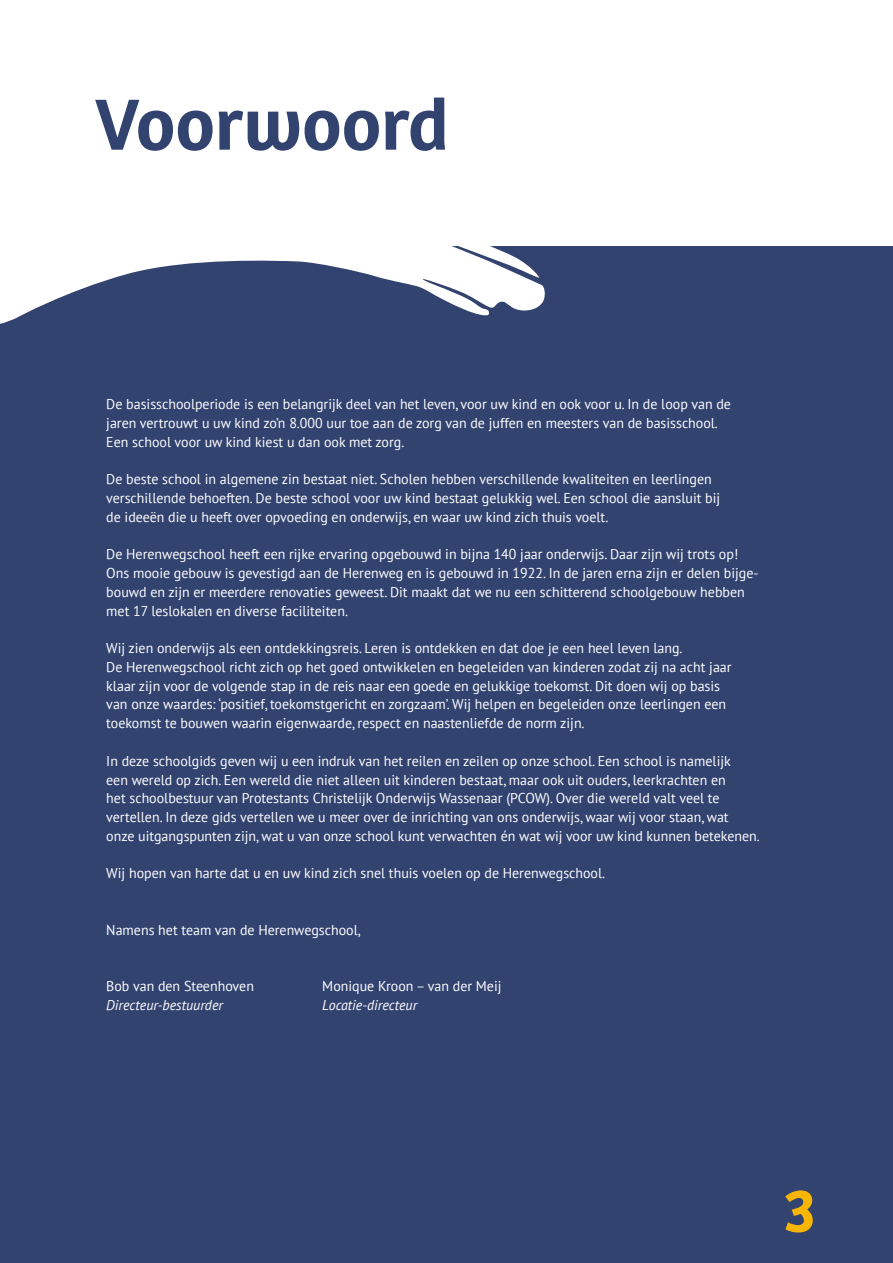
<style>
.page{position:relative;width:893px;height:1263px;background:#fff}
.page>*{position:absolute;margin:0;border:0;box-sizing:border-box;transform-origin:0 0}
.t1{font:600 75px "Bree";color:#324370}
.t2{font:600 63.15px "Bree";color:#f7b504}
.t3{font:14.25px/18.8px "PT Sans";color:#fff}
.t4{font:italic 14.25px "PT Sans";color:#fff}
</style>
<div class="page">
<div style="left:0;top:247px;width:893px;height:1016px;background:#324370"></div>
<svg style="left:0;top:246px;width:546px;height:78px"></svg>
<h1 class="t1" style="left:95px;top:67px;width:356px">Voorwoord</h1>
<p class="t3" style="left:106px;top:395px;width:626px">De basisschoolperiode is een belangrijk deel van het leven, voor uw kind en ook voor u. In de loop van de jaren vertrouwt u uw kind zo’n 8.000 uur toe aan de zorg van de juffen en meesters van de basisschool.<br>Een school voor uw kind kiest u dan ook met zorg.</p>
<p class="t3" style="left:106px;top:470px;width:615px">De beste school in algemene zin bestaat niet. Scholen hebben verschillende kwaliteiten en leerlingen verschillende behoeften. De beste school voor uw kind bestaat gelukkig wel. Een school die aansluit bij de ideeën die u heeft over opvoeding en onderwijs, en waar uw kind zich thuis voelt.</p>
<p class="t3" style="left:106px;top:545px;width:654px">De Herenwegschool heeft een rijke ervaring opgebouwd in bijna 140 jaar onderwijs. Daar zijn wij trots op!<br>Ons mooie gebouw is gevestigd aan de Herenweg en is gebouwd in 1922. In de jaren erna zijn er delen bijge&shy;bouwd en zijn er meerdere renovaties geweest. Dit maakt dat we nu een schitterend schoolgebouw hebben met 17 leslokalen en diverse faciliteiten.</p>
<p class="t3" style="left:106px;top:638px;width:627px">Wij zien onderwijs als een ontdekkingsreis. Leren is ontdekken en dat doe je een heel leven lang.<br>De Herenwegschool richt zich op het goed ontwikkelen en begeleiden van kinderen zodat zij na acht jaar klaar zijn voor de volgende stap in de reis naar een goede en gelukkige toekomst. Dit doen wij op basis van onze waardes: ‘positief, toekomstgericht en zorgzaam’. Wij helpen en begeleiden onze leerlingen een toekomst te bouwen waarin eigenwaarde, respect en naastenliefde de norm zijn.</p>
<p class="t3" style="left:106px;top:751px;width:655px">In deze schoolgids geven wij u een indruk van het reilen en zeilen op onze school. Een school is namelijk<br>een wereld op zich. Een wereld die niet alleen uit kinderen bestaat, maar ook uit ouders, leerkrachten en<br>het schoolbestuur van Protestants Christelijk Onderwijs Wassenaar (PCOW). Over die wereld valt veel te vertellen. In deze gids vertellen we u meer over de inrichting van ons onderwijs, waar wij voor staan, wat onze uitgangspunten zijn, wat u van onze school kunt verwachten én wat wij voor uw kind kunnen betekenen.</p>
<p class="t3" style="left:106px;top:863px;width:500px">Wij hopen van harte dat u en uw kind zich snel thuis voelen op de Herenwegschool.</p>
<p class="t3" style="left:106px;top:920px;width:256px">Namens het team van de Herenwegschool,</p>
<p class="t3" style="left:106px;top:976px;width:149px">Bob van den Steenhoven</p>
<p class="t3" style="left:322px;top:976px;width:181px">Monique Kroon – van der Meij</p>
<p class="t4" style="left:106px;top:995px;width:118px">Directeur-bestuurder</p>
<p class="t4" style="left:322px;top:995px;width:97px">Locatie-directeur</p>
<h2 class="t2" style="left:783px;top:1162px;width:34px">3</h2>
</div>
